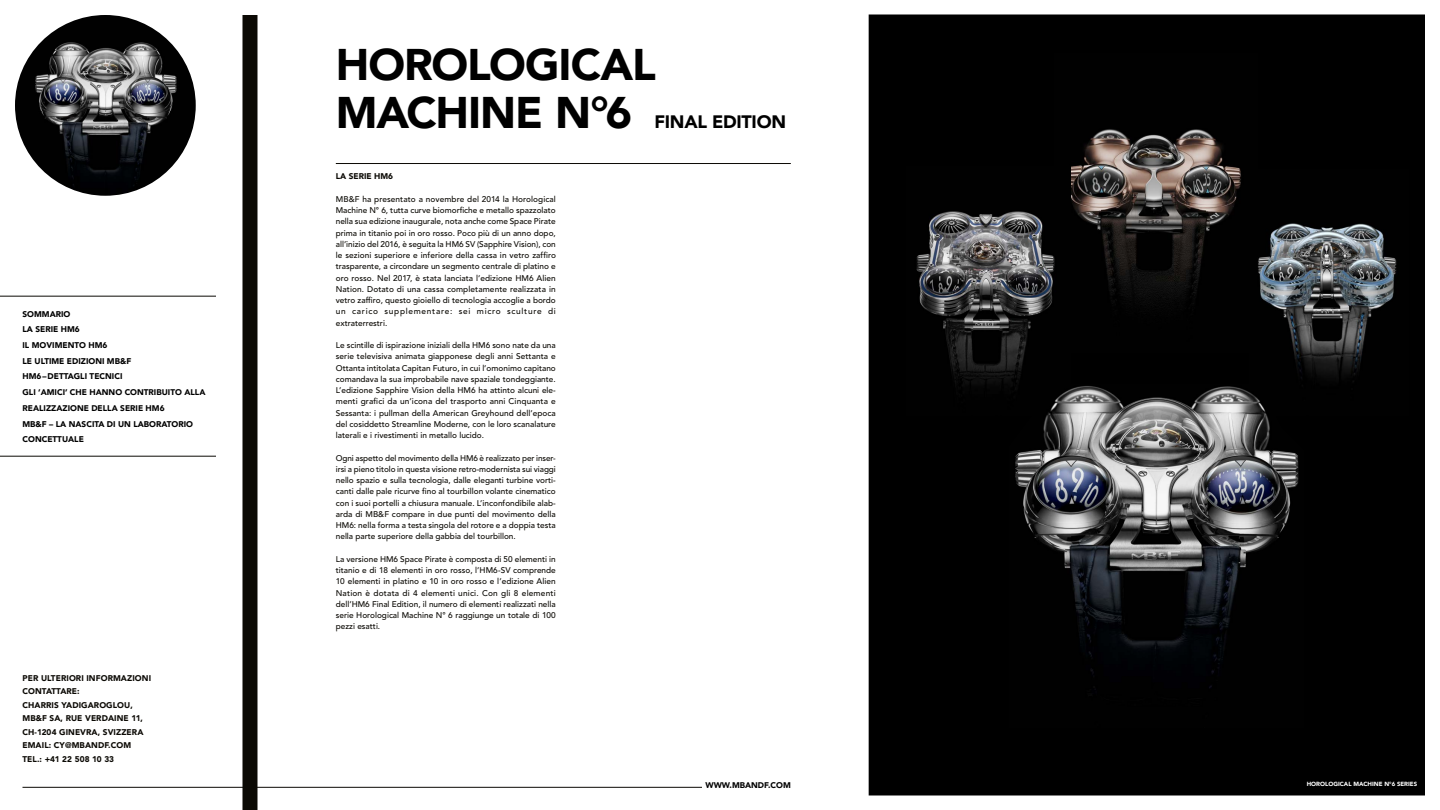
<style>
.page{position:relative;width:1440px;height:810px;background:#fff}
.page>*{position:absolute;margin:0;border:0;box-sizing:border-box;transform-origin:0 0}
.t1{font:900 44.25px/48px "Avenir";letter-spacing:-.025em;color:#000}
.t2{font:900 18px "Avenir";letter-spacing:-.015em;color:#000}
.t3{font:500 8.25px/11.2px "Avenir LT Std";color:#0b0904;text-align:justify}
.t4{font:900 8.25px/13.5px "Avenir LT Std";letter-spacing:.01em;color:#0b0904}
.t5{font:900 8.25px/15.8px "Avenir LT Std";color:#000}
.t6{font:900 8.25px/15.8px "Avenir";color:#000}
.t7{font:900 6px "Avenir";color:#fff}
</style>
<div class="page">
<hr style="left:22px;top:787px;width:680px;height:1px;background:#0b0904">
<hr style="left:336px;top:163px;width:455px;height:1px;background:#0b0904">
<img style="left:15px;top:15px;width:181px;height:181px;border-radius:90px">
<div style="left:242px;top:15px;width:15px;height:795px;background:#0b0904"></div>
<hr style="left:0;top:296px;width:216px;height:1px;background:#0b0904">
<hr style="left:0;top:456px;width:216px;height:1px;background:#0b0904">
<div style="left:869px;top:15px;width:556px;height:780px;background:#000"></div>
<img style="left:1071px;top:129px;width:170px;height:175px">
<img style="left:916px;top:211px;width:139px;height:175px">
<img style="left:1258px;top:223px;width:139px;height:159px">
<img style="left:1009px;top:383px;width:290px;height:307px">
<p class="t5" style="left:22px;top:306px;width:110px">SOMMARIO<br>LA SERIE HM6<br>IL MOVIMENTO HM6<br>LE ULTIME EDIZIONI MB&amp;F<br>HM6–DETTAGLI TECNICI</p>
<p class="t6" style="left:22px;top:384px;width:184px">GLI ‘AMICI’ CHE HANNO CONTRIBUITO ALLA<br>REALIZZAZIONE DELLA SERIE HM6</p>
<p class="t5" style="left:22px;top:416px;width:172px">MB&amp;F – LA NASCITA DI UN LABORATORIO<br>CONCETTUALE</p>
<p class="t4" style="left:22px;top:671px;width:130px">PER ULTERIORI INFORMAZIONI<br>CONTATTARE:<br>CHARRIS YADIGAROGLOU,<br>MB&amp;F SA, RUE VERDAINE 11,<br>CH-1204 GINEVRA, SVIZZERA<br>EMAIL: CY@MBANDF.COM<br>TEL.: +41 22 508 10 33</p>
<h1 class="t1" style="left:336px;top:40px;width:321px">HOROLOGICAL<br>MACHINE N°6</h1>
<h2 class="t2" style="left:655px;top:107px;width:133px">FINAL EDITION</h2>
<p class="t4" style="left:336px;top:170px;width:59px">LA SERIE HM6</p>
<p class="t3" style="left:336px;top:193px;width:222px">MB&amp;F ha presentato a novembre del 2014 la Horological Machine N° 6, tutta curve biomorfiche e metallo spazzolato nella sua edizione inaugurale, nota anche come Space Pirate prima in titanio poi in oro rosso. Poco più di un anno dopo, all’inizio del 2016, è seguita la HM6 SV (Sapphire Vision), con le sezioni superiore e inferiore della cassa in vetro zaffiro trasparente, a circondare un segmento centrale di platino e oro rosso. Nel 2017, è stata lanciata l’edizione HM6 Alien Nation. Dotato di una cassa completamente realizzata in vetro zaffiro, questo gioiello di tecnologia accoglie a bordo un carico supplementare: sei micro sculture di extraterrestri.</p>
<p class="t3" style="left:336px;top:340px;width:222px">Le scintille di ispirazione iniziali della HM6 sono nate da una serie televisiva animata giapponese degli anni Settanta e Ottanta intitolata Capitan Futuro, in cui l’omonimo capitano comandava la sua improbabile nave spaziale tondeggiante.<br>L’edizione Sapphire Vision della HM6 ha attinto alcuni ele&shy;menti grafici da un’icona del trasporto anni Cinquanta e Sessanta: i pullman della American Greyhound dell’epoca del cosiddetto Streamline Moderne, con le loro scanalature laterali e i rivestimenti in metallo lucido.</p>
<p class="t3" style="left:336px;top:452px;width:222px">Ogni aspetto del movimento della HM6 è realizzato per inser&shy;irsi a pieno titolo in questa visione retro-modernista sui viaggi nello spazio e sulla tecnologia, dalle eleganti turbine vorti&shy;canti dalle pale ricurve fino al tourbillon volante cinematico con i suoi portelli a chiusura manuale. L’inconfondibile alab&shy;arda di MB&amp;F compare in due punti del movimento della HM6: nella forma a testa singola del rotore e a doppia testa nella parte superiore della gabbia del tourbillon.</p>
<p class="t3" style="left:336px;top:553px;width:222px">La versione HM6 Space Pirate è composta di 50 elementi in titanio e di 18 elementi in oro rosso, l’HM6-SV comprende 10 elementi in platino e 10 in oro rosso e l’edizione Alien Nation è dotata di 4 elementi unici. Con gli 8 elementi dell’HM6 Final Edition, il numero di elementi realizzati nella serie Horological Machine N° 6 raggiunge un totale di 100 pezzi esatti.</p>
<p class="t6" style="left:705px;top:777px;width:87px">WWW.MBANDF.COM</p>
<p class="t7" style="left:1307px;top:778px;width:112px">HOROLOGICAL MACHINE N°6 SERIES</p>
</div>
